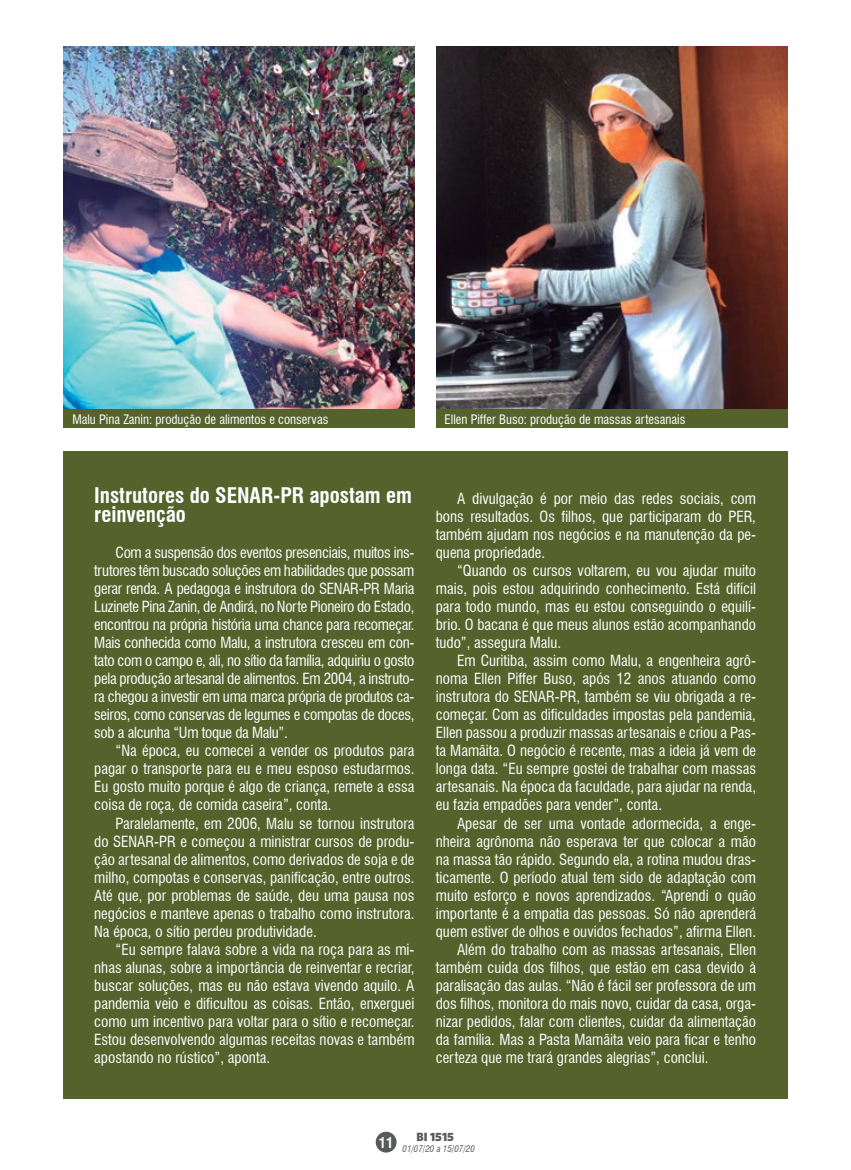
<style>
.page{position:relative;width:851px;height:1170px;background:#fff}
.page>*{position:absolute;margin:0;border:0;box-sizing:border-box;transform-origin:0 0}
.t1{font:700 condensed 21px/19px "Swiss 721 BT";color:#fff}
.t2{font:condensed 15px/18px "Swiss 721 BT";color:#fff;text-align:justify}
.t3{font:700 condensed 14.4px "Swiss 721 BT";color:#fff}
.t4{font:condensed 12.75px "Swiss 721 BT";color:#fff}
.t5{font:900 12px "Whitney HTF";color:#58595b}
.t6{font:italic condensed 9px "Swiss 721 BT";color:#58595b}
</style>
<div class="page">
<div style="left:375px;top:1131px;width:21px;height:21px;background:#58595b;border-radius:50%"></div>
<div style="left:63px;top:451px;width:724px;height:647px;background:#55622c"></div>
<img style="left:64px;top:47px;width:351px;height:362px">
<div style="left:64px;top:409px;width:351px;height:19px;background:#55622c"></div>
<img style="left:436px;top:47px;width:351px;height:362px">
<div style="left:436px;top:409px;width:351px;height:19px;background:#55622c"></div>
<p class="t4" style="left:72px;top:411px;width:257px">Malu Pina Zanin: produção de alimentos e conservas</p>
<p class="t4" style="left:444px;top:411px;width:242px">Ellen Piffer Buso: produção de massas artesanais</p>
<h1 class="t1" style="left:94px;top:486px;width:319px">Instrutores do SENAR-PR apostam em reinvenção</h1>
<p class="t2" style="left:94px;top:544px;width:322px;text-indent:21px">Com a suspensão dos eventos presenciais, muitos ins&shy;trutores têm buscado soluções em habilidades que possam gerar renda. A pedagoga e instrutora do SENAR-PR Maria Luzinete Pina Zanin, de Andirá, no Norte Pioneiro do Estado, encontrou na própria história uma chance para recomeçar.<br>Mais conhecida como Malu, a instrutora cresceu em con&shy;tato com o campo e, ali, no sítio da família, adquiriu o gosto pela produção artesanal de alimentos. Em 2004, a instruto&shy;ra chegou a investir em uma marca própria de produtos ca&shy;seiros, como conservas de legumes e compotas de doces, sob a alcunha “Um toque da Malu”.</p>
<p class="t2" style="left:94px;top:742px;width:322px;text-indent:21px">“Na época, eu comecei a vender os produtos para pagar o transporte para eu e meu esposo estudarmos.<br>Eu gosto muito porque é algo de criança, remete a essa coisa de roça, de comida caseira”, conta.</p>
<p class="t2" style="left:94px;top:814px;width:322px;text-indent:21px">Paralelamente, em 2006, Malu se tornou instrutora do SENAR-PR e começou a ministrar cursos de produ&shy;ção artesanal de alimentos, como derivados de soja e de milho, compotas e conservas, panificação, entre outros.<br>Até que, por problemas de saúde, deu uma pausa nos negócios e manteve apenas o trabalho como instrutora.<br>Na época, o sítio perdeu produtividade.</p>
<p class="t2" style="left:94px;top:940px;width:322px;text-indent:21px">“Eu sempre falava sobre a vida na roça para as mi&shy;nhas alunas, sobre a importância de reinventar e recriar, buscar soluções, mas eu não estava vivendo aquilo. A pandemia veio e dificultou as coisas. Então, enxerguei como um incentivo para voltar para o sítio e recomeçar.<br>Estou desenvolvendo algumas receitas novas e também apostando no rústico”, aponta.</p>
<p class="t2" style="left:435px;top:490px;width:322px;text-indent:21px">A divulgação é por meio das redes sociais, com bons resultados. Os filhos, que participaram do PER, também ajudam nos negócios e na manutenção da pe&shy;quena propriedade.</p>
<p class="t2" style="left:435px;top:562px;width:322px;text-indent:21px">“Quando os cursos voltarem, eu vou ajudar muito mais, pois estou adquirindo conhecimento. Está difícil para todo mundo, mas eu estou conseguindo o equilí&shy;brio. O bacana é que meus alunos estão acompanhando tudo”, assegura Malu.</p>
<p class="t2" style="left:435px;top:652px;width:322px;text-indent:21px">Em Curitiba, assim como Malu, a engenheira agrô&shy;noma Ellen Piffer Buso, após 12 anos atuando como instrutora do SENAR-PR, também se viu obrigada a re&shy;começar. Com as dificuldades impostas pela pandemia, Ellen passou a produzir massas artesanais e criou a Pas&shy;ta Mamãita. O negócio é recente, mas a ideia já vem de longa data. “Eu sempre gostei de trabalhar com massas artesanais. Na época da faculdade, para ajudar na renda, eu fazia empadões para vender”, conta.</p>
<p class="t2" style="left:457px;top:814px;width:300px">Apesar de ser uma vontade adormecida, a enge-</p>
<p class="t2" style="left:435px;top:832px;width:322px">nheira agrônoma não esperava ter que colocar a mão</p>
<p class="t2" style="left:435px;top:850px;width:322px">na massa tão rápido. Segundo ela, a rotina mudou dras-</p>
<p class="t2" style="left:435px;top:868px;width:322px">ticamente. O período atual tem sido de adaptação com</p>
<p class="t2" style="left:435px;top:886px;width:322px">muito esforço e novos aprendizados. “Aprendi o quão</p>
<p class="t2" style="left:435px;top:904px;width:322px">importante é a empatia das pessoas. Só não aprenderá</p>
<p class="t2" style="left:435px;top:922px;width:322px">quem estiver de olhos e ouvidos fechados”, afirma Ellen.</p>
<p class="t2" style="left:457px;top:940px;width:300px">Além do trabalho com as massas artesanais, Ellen</p>
<p class="t2" style="left:435px;top:958px;width:322px">também cuida dos filhos, que estão em casa devido à</p>
<p class="t2" style="left:435px;top:976px;width:322px">paralisação das aulas. “Não é fácil ser professora de um</p>
<p class="t2" style="left:435px;top:994px;width:322px">dos filhos, monitora do mais novo, cuidar da casa, orga-</p>
<p class="t2" style="left:435px;top:1012px;width:322px">nizar pedidos, falar com clientes, cuidar da alimentação</p>
<p class="t2" style="left:435px;top:1030px;width:322px">da família. Mas a Pasta Mamãita veio para ficar e tenho</p>
<p class="t2" style="left:435px;top:1048px;width:274px">certeza que me trará grandes alegrias”, conclui.</p>
<p class="t3" style="left:379px;top:1133px;width:16px">11</p>
<p class="t5" style="left:416px;top:1128px;width:39px">BI 1515</p>
<p class="t6" style="left:402px;top:1143px;width:74px">01/07/20 a 15/07/20</p>
</div>
